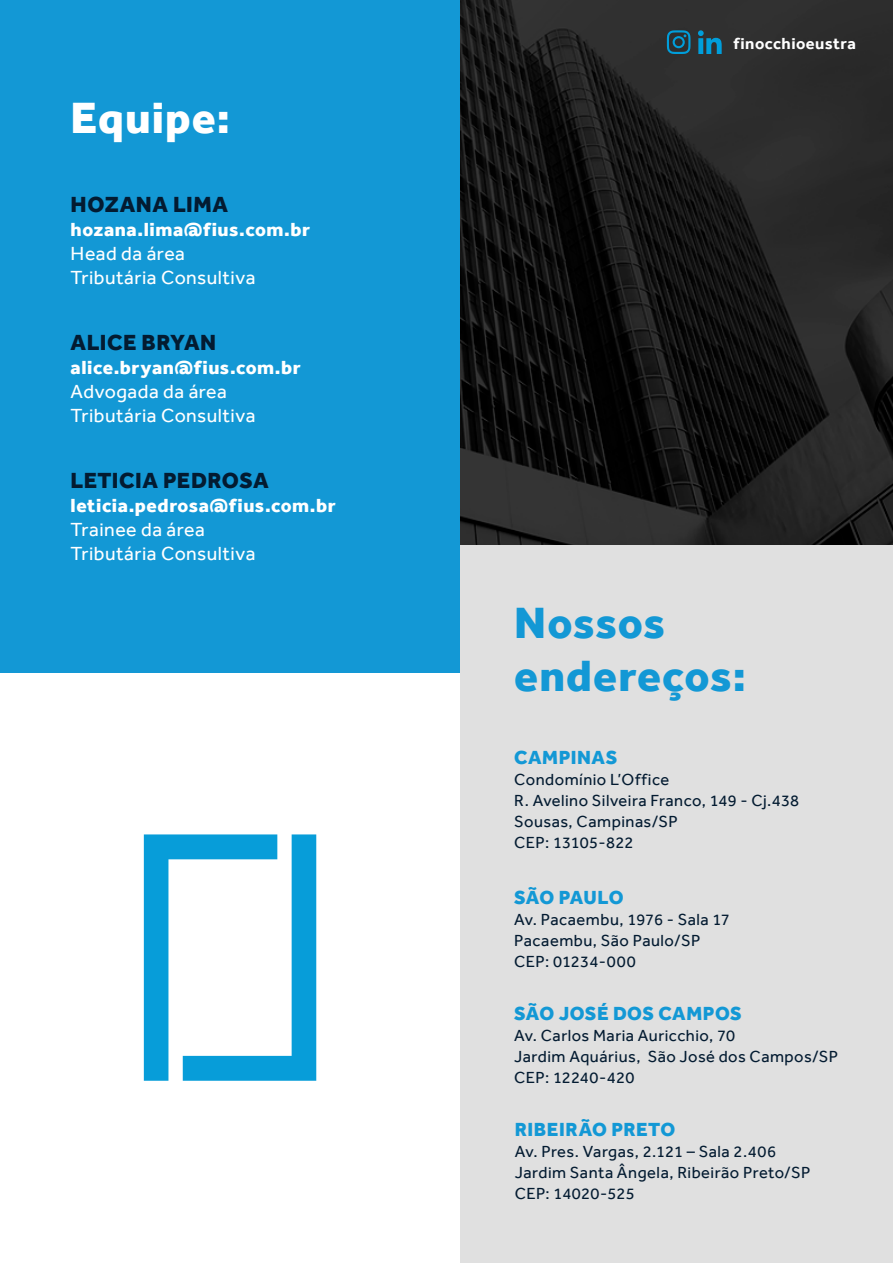
<style>
.page{position:relative;width:893px;height:1263px;background:#fff}
.page>*{position:absolute;margin:0;border:0;box-sizing:border-box;transform-origin:0 0}
.t1{font:800 45px/52.5px "Effra";letter-spacing:.015em;color:#1398d5}
.t2{font:800 45px "Effra";letter-spacing:.025em;color:#fff}
.t3{font:800 22.5px "Effra";letter-spacing:.025em;color:#031b31}
.t4{font:19.5px/24px "Effra";letter-spacing:.025em;color:#fff}
.t5{font:800 19.5px "Effra";letter-spacing:.025em;color:#fff}
.t6{font:800 19.5px "Effra";letter-spacing:.025em;color:#1398d5}
.t7{font:800 19.5px "Effra";letter-spacing:.005em;color:#1398d5}
.t8{font:16.5px/21px "Effra";letter-spacing:.03em;color:#031b31}
.t9{font:700 16.5px "Effra";letter-spacing:.025em;color:#fff}
</style>
<div class="page">
<div style="left:0;top:0;width:460px;height:673px;background:#1398d5"></div>
<img style="left:460px;top:0;width:433px;height:545px">
<div style="left:460px;top:545px;width:433px;height:718px;background:#e0e0e0"></div>
<svg style="left:667px;top:30px;width:23px;height:24px"></svg>
<svg style="left:698px;top:30px;width:24px;height:24px"></svg>
<svg style="left:144px;top:834px;width:172px;height:247px"></svg>
<h1 class="t2" style="left:71px;top:91px;width:161px">Equipe:</h1>
<h2 class="t3" style="left:71px;top:191px;width:159px">HOZANA LIMA</h2>
<p class="t5" style="left:71px;top:218px;width:241px">hozana.lima@fius.com.br</p>
<p class="t4" style="left:71px;top:241px;width:186px">Head da área<br>Tributária Consultiva</p>
<h2 class="t3" style="left:71px;top:329px;width:147px">ALICE BRYAN</h2>
<p class="t5" style="left:71px;top:356px;width:232px">alice.bryan@fius.com.br</p>
<p class="t4" style="left:71px;top:379px;width:186px">Advogada da área<br>Tributária Consultiva</p>
<h2 class="t3" style="left:71px;top:467px;width:199px">LETICIA PEDROSA</h2>
<p class="t5" style="left:71px;top:494px;width:267px">leticia.pedrosa@fius.com.br</p>
<p class="t4" style="left:71px;top:517px;width:186px">Trainee da área<br>Tributária Consultiva</p>
<p class="t9" style="left:733px;top:33px;width:124px">finocchioeustra</p>
<h1 class="t1" style="left:514px;top:596px;width:233px">Nossos endereços:</h1>
<p class="t6" style="left:514px;top:746px;width:105px">CAMPINAS</p>
<p class="t8" style="left:514px;top:769px;width:286px">Condomínio L’Office<br>R. Avelino Silveira Franco, 149 - Cj.438<br>Sousas, Campinas/SP<br>CEP: 13105-822</p>
<p class="t7" style="left:514px;top:886px;width:111px">SÃO PAULO</p>
<p class="t8" style="left:514px;top:909px;width:217px">Av. Pacaembu, 1976 - Sala 17<br>Pacaembu, São Paulo/SP<br>CEP: 01234-000</p>
<p class="t6" style="left:514px;top:1002px;width:229px">SÃO JOSÉ DOS CAMPOS</p>
<p class="t8" style="left:514px;top:1025px;width:325px">Av. Carlos Maria Auricchio, 70<br>Jardim Aquárius, São José dos Campos/SP<br>CEP: 12240-420</p>
<p class="t6" style="left:515px;top:1118px;width:162px">RIBEIRÃO PRETO</p>
<p class="t8" style="left:515px;top:1141px;width:297px">Av. Pres. Vargas, 2.121 – Sala 2.406<br>Jardim Santa Ângela, Ribeirão Preto/SP<br>CEP: 14020-525</p>
</div>
